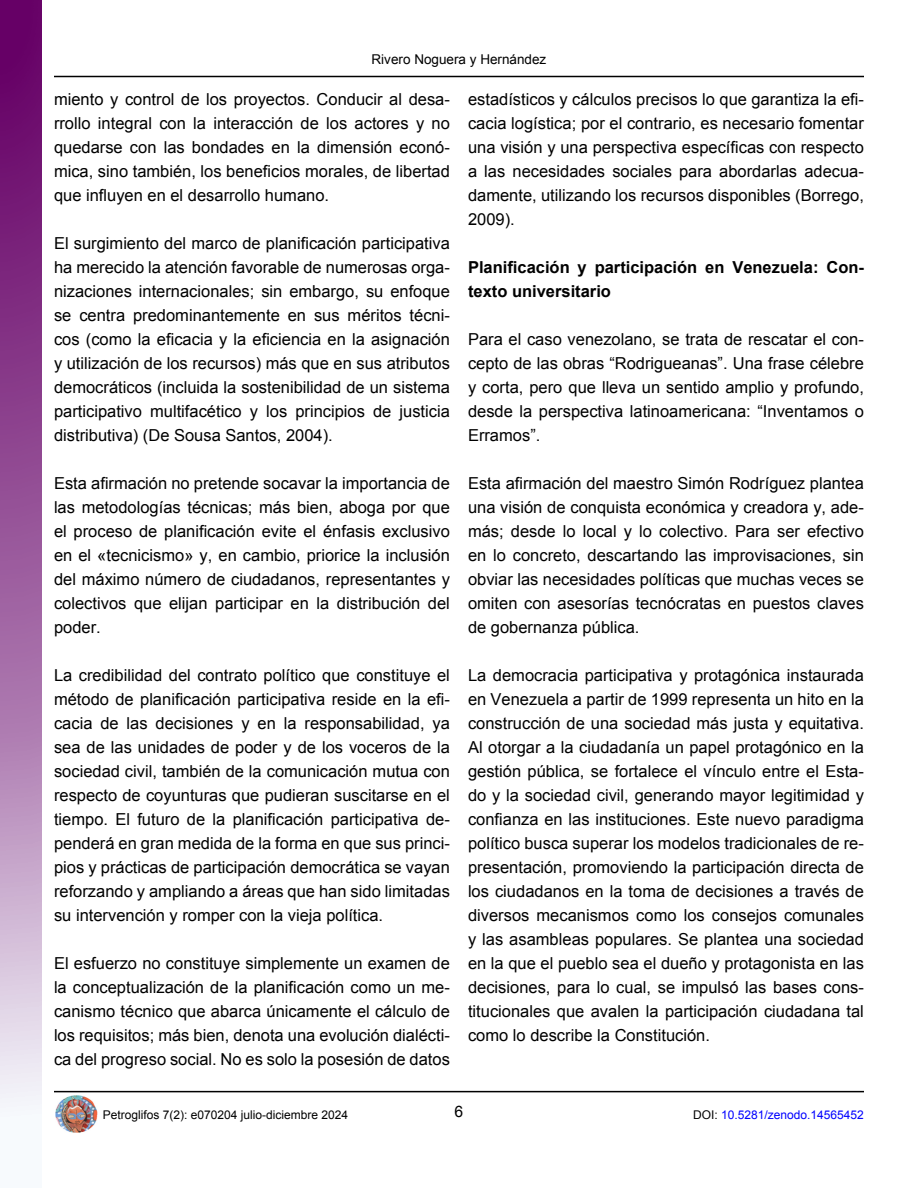
<style>
.page{position:relative;width:918px;height:1188px;background:#fff}
.page>*{position:absolute;margin:0;border:0;box-sizing:border-box;transform-origin:0 0}
.t1{font:16.5px/24px "Arial";color:#000;text-align:justify}
.t2{font:700 16.5px/24px "Arial";color:#000}
.t3{font:15.75px "Arial";color:#000}
.t4{font:13.5px "Arial";color:#000}
.t5{font:12px "Arial";color:#000}
.t6{font:12px "Arial";color:#00f}
.s1{color:#000}
</style>
<div class="page">
<hr style="left:54px;top:76px;width:810px;height:1px;background:#000">
<img style="left:56px;top:1095px;width:42px;height:37px">
<hr style="left:54px;top:1091px;width:810px;height:1px;background:#000">
<svg style="left:0;top:0;width:42px;height:1108px;background:#a064a2"></svg>
<p class="t4" style="left:372px;top:50px;width:176px">Rivero Noguera y Hernández</p>
<h2 class="t1" style="left:54px;top:87px;width:397px">miento y control de los proyectos. Conducir al desa&shy;rrollo integral con la interacción de los actores y no quedarse con las bondades en la dimensión econó&shy;mica, sino también, los beneficios morales, de libertad que influyen en el desarrollo humano.</h2>
<h2 class="t1" style="left:54px;top:231px;width:397px">El surgimiento del marco de planificación participativa ha merecido la atención favorable de numerosas orga&shy;nizaciones internacionales; sin embargo, su enfoque se centra predominantemente en sus méritos técni&shy;cos (como la eficacia y la eficiencia en la asignación y utilización de los recursos) más que en sus atributos democráticos (incluida la sostenibilidad de un sistema participativo multifacético y los principios de justicia distributiva) (De Sousa Santos, 2004).</h2>
<h2 class="t1" style="left:54px;top:471px;width:397px">Esta afirmación no pretende socavar la importancia de las metodologías técnicas; más bien, aboga por que el proceso de planificación evite el énfasis exclusivo en el «tecnicismo» y, en cambio, priorice la inclusión del máximo número de ciudadanos, representantes y colectivos que elijan participar en la distribución del poder.</h2>
<h2 class="t1" style="left:54px;top:663px;width:397px">La credibilidad del contrato político que constituye el método de planificación participativa reside en la efi&shy;cacia de las decisiones y en la responsabilidad, ya sea de las unidades de poder y de los voceros de la sociedad civil, también de la comunicación mutua con respecto de coyunturas que pudieran suscitarse en el tiempo. El futuro de la planificación participativa de&shy;penderá en gran medida de la forma en que sus princi&shy;pios y prácticas de participación democrática se vayan reforzando y ampliando a áreas que han sido limitadas su intervención y romper con la vieja política.</h2>
<h2 class="t1" style="left:54px;top:951px;width:397px">El esfuerzo no constituye simplemente un examen de la conceptualización de la planificación como un me&shy;canismo técnico que abarca únicamente el cálculo de los requisitos; más bien, denota una evolución dialécti&shy;ca del progreso social. No es solo la posesión de datos</h2>
<h2 class="t1" style="left:468px;top:87px;width:397px">estadísticos y cálculos precisos lo que garantiza la efi&shy;cacia logística; por el contrario, es necesario fomentar una visión y una perspectiva específicas con respecto a las necesidades sociales para abordarlas adecua&shy;damente, utilizando los recursos disponibles (Borrego, 2009).</h2>
<h2 class="t2" style="left:468px;top:256px;width:397px">Planificación y participación en Venezuela: Con&shy;texto universitario</h2>
<h2 class="t1" style="left:468px;top:327px;width:397px">Para el caso venezolano, se trata de rescatar el con&shy;cepto de las obras “Rodrigueanas”. Una frase célebre y corta, pero que lleva un sentido amplio y profundo, desde la perspectiva latinoamericana: “Inventamos o Erramos”.</h2>
<h2 class="t1" style="left:468px;top:471px;width:397px">Esta afirmación del maestro Simón Rodríguez plantea una visión de conquista económica y creadora y, ade&shy;más; desde lo local y lo colectivo. Para ser efectivo en lo concreto, descartando las improvisaciones, sin obviar las necesidades políticas que muchas veces se omiten con asesorías tecnócratas en puestos claves de gobernanza pública.</h2>
<h2 class="t1" style="left:468px;top:663px;width:397px">La democracia participativa y protagónica instaurada en Venezuela a partir de 1999 representa un hito en la construcción de una sociedad más justa y equitativa.<br>Al otorgar a la ciudadanía un papel protagónico en la gestión pública, se fortalece el vínculo entre el Esta&shy;do y la sociedad civil, generando mayor legitimidad y confianza en las instituciones. Este nuevo paradigma político busca superar los modelos tradicionales de re&shy;presentación, promoviendo la participación directa de los ciudadanos en la toma de decisiones a través de diversos mecanismos como los consejos comunales y las asambleas populares. Se plantea una sociedad en la que el pueblo sea el dueño y protagonista en las decisiones, para lo cual, se impulsó las bases cons&shy;titucionales que avalen la participación ciudadana tal como lo describe la Constitución.</h2>
<p class="t5" style="left:103px;top:1107px;width:247px">Petroglifos 7(2): e070204 julio-diciembre 2024</p>
<p class="t3" style="left:455px;top:1101px;width:10px">6</p>
<p class="t6" style="left:693px;top:1106px;width:172px"><span class="s1">DOI:</span> 10.5281/zenodo.14565452</p>
</div>
